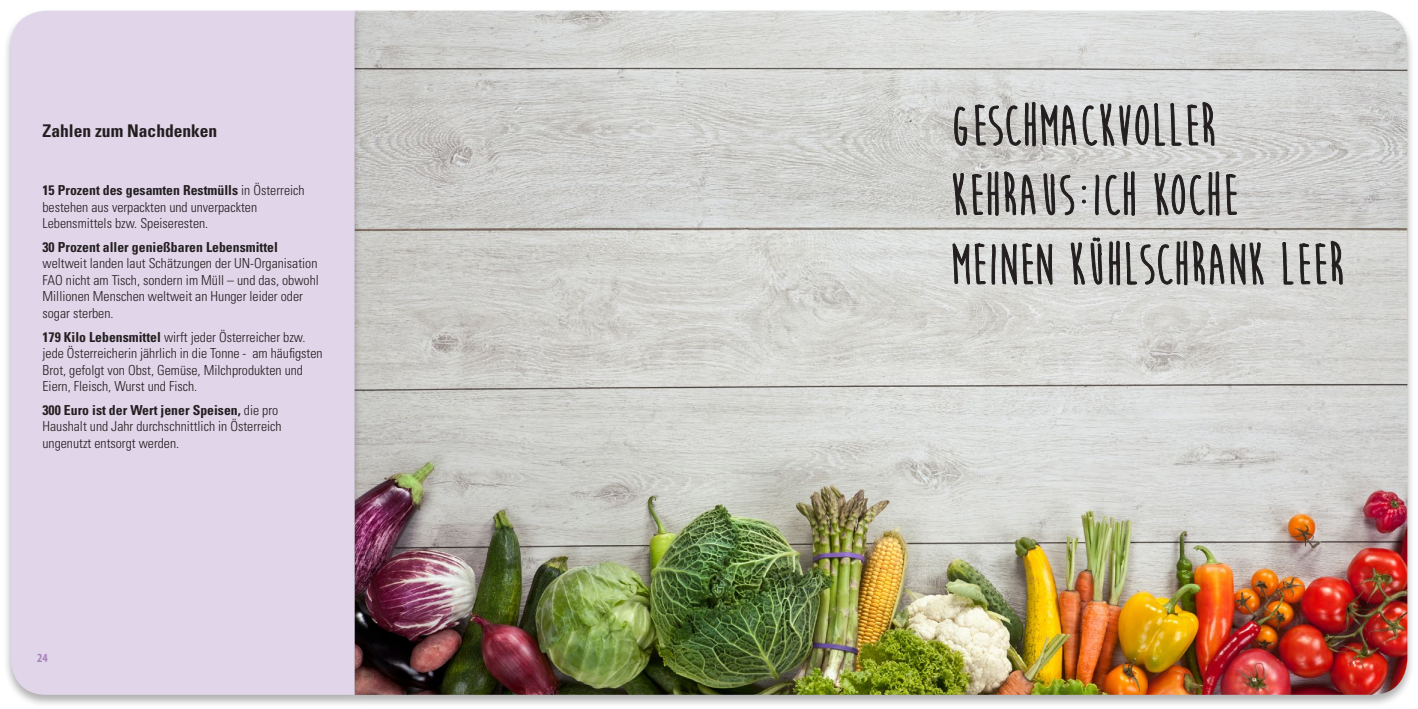
<style>
.page{position:relative;width:1418px;height:709px;background:#fff}
.page>*{position:absolute;margin:0;border:0;box-sizing:border-box;transform-origin:0 0}
.t1{font:700 57.88px/69.4px "Moon Flower";color:#231f20}
.t2{font:700 condensed 17.5px "Univers LT Std";color:#231f20}
.t3{font:300 condensed 13.75px/16.5px "Univers LT Std";color:#231f20}
.t4{font:700 condensed 13.75px "Univers LT Std";color:#231f20}
.t5{font:700 condensed 12.5px "Myriad Pro";color:#a883bb}
.s1{font-weight:700}
</style>
<div class="page">
<div style="left:347px;top:8px;width:1067px;height:699px;background:#231f20;opacity:.35"></div>
<img style="left:362px;top:11px;width:1045px;height:683px">
<div style="left:3px;top:8px;width:359px;height:699px;background:#231f20;opacity:.35"></div>
<div style="left:11px;top:11px;width:343px;height:683px;background:#e0d5e9"></div>
<svg style="left:951px;top:77px;width:312px;height:213px"></svg>
<svg style="left:1281px;top:240px;width:62px;height:45px"></svg>
<p class="t2" style="left:43px;top:120px;width:176px">Zahlen zum Nachdenken</p>
<p class="t3" style="left:43px;top:182px;width:263px"><span class="s1">15 Prozent des gesamten Restmülls</span> in Österreich bestehen aus verpackten und unverpackten<br>Lebensmittels bzw. Speiseresten.</p>
<p class="t4" style="left:43px;top:238px;width:237px">30 Prozent aller genießbaren Lebensmittel</p>
<p class="t3" style="left:43px;top:255px;width:278px">weltweit landen laut Schätzungen der UN-Organisation FAO nicht am Tisch, sondern im Müll – und das, obwohl Millionen Menschen weltweit an Hunger leider oder sogar sterben.</p>
<p class="t3" style="left:43px;top:328px;width:281px"><span class="s1">179 Kilo Lebensmittel</span> wirft jeder Österreicher bzw. jede Österreicherin jährlich in die Tonne - am häufigsten Brot, gefolgt von Obst, Gemüse, Milchprodukten und Eiern, Fleisch, Wurst und Fisch.</p>
<p class="t3" style="left:43px;top:401px;width:240px"><span class="s1">300 Euro ist der Wert jener Speisen,</span> die pro<br>Haushalt und Jahr durchschnittlich in Österreich ungenutzt entsorgt werden.</p>
<p class="t5" style="left:37px;top:650px;width:12px">24</p>
<h1 class="t1" style="left:950px;top:92px;width:396px">GESCHMACKVOLLER<br>KEHRAUS:ICH KOCHE<br>MEINEN KÜHLSCHRANK LEER</h1>
</div>
